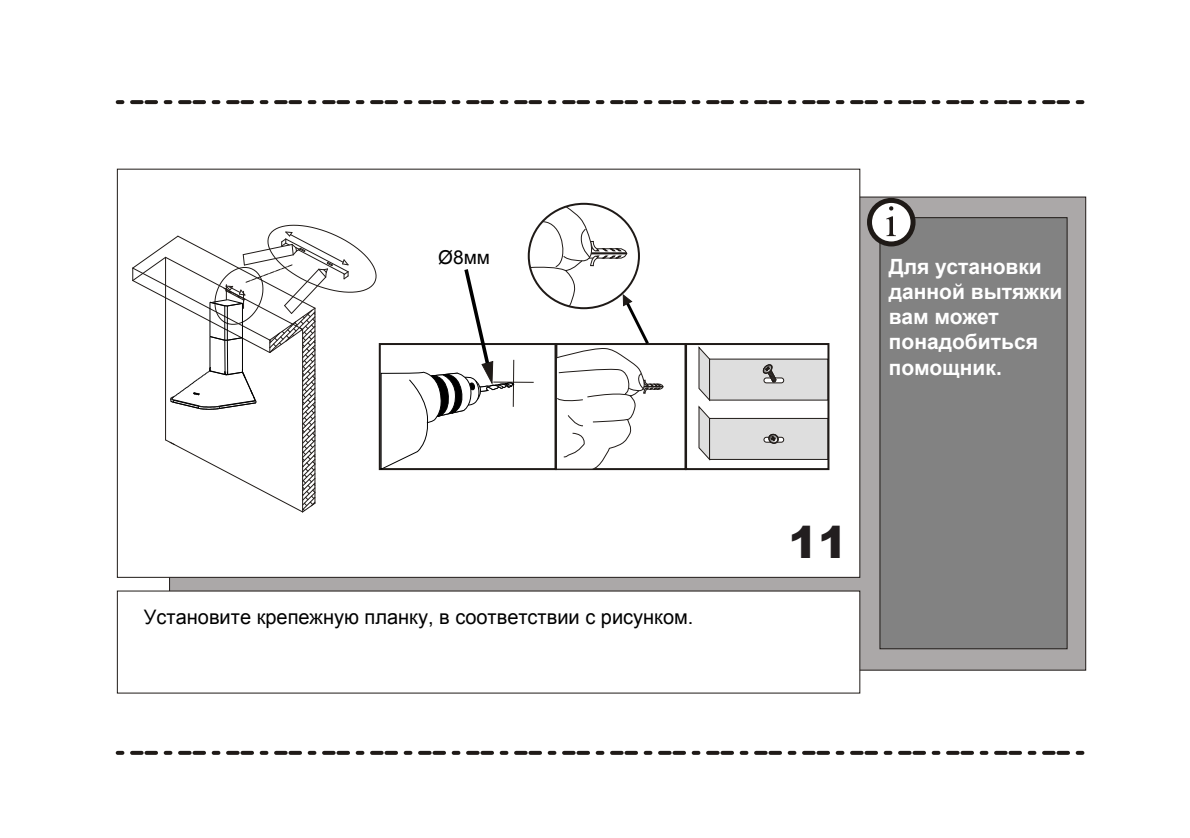
<style>
.page{position:relative;width:1190px;height:838px;background:#fff}
.page>*{position:absolute;margin:0;border:0;box-sizing:border-box;transform-origin:0 0}
.t1{font:900 44px "Arial";color:#221e1f}
.t2{font:700 21px/25.2px "Arial";color:#fff}
.t3{font:20px "Arial";color:#000}
.t4{font:19.2px "Arial";color:#000}
</style>
<div class="page">
<div style="left:169px;top:197px;width:917px;height:474px;background:#aba8a8;border:1px solid #1f1a17"></div>
<div style="left:879px;top:217px;width:189px;height:432px;background:#828282;border:1px solid #1f1a17"></div>
<svg style="left:870px;top:200px;width:43px;height:44px"></svg>
<div style="left:867px;top:198px;width:49px;height:48px;border:5px solid #1f1a17;border-radius:50%"></div>
<svg style="left:886px;top:206px;width:10px;height:30px"></svg>
<div style="left:117px;top:591px;width:743px;height:103px;background:#fff"></div>
<div style="left:117px;top:169px;width:743px;height:409px;background:#fff;border:1px solid #1f1a17"></div>
<svg style="left:118px;top:100px;width:967px;height:4px"></svg>
<svg style="left:118px;top:751px;width:967px;height:4px"></svg>
<svg style="left:699px;top:347px;width:127px;height:114px"></svg>
<div style="left:685px;top:343px;width:144px;height:127px;border:2px solid #1f1a17"></div>
<div style="left:555px;top:343px;width:132px;height:127px;border:2px solid #1f1a17"></div>
<hr style="left:493px;top:382px;width:41px;height:1px;background:#1f1a17">
<svg style="left:529px;top:205px;width:135px;height:265px"></svg>
<div style="left:528px;top:203px;width:112px;height:106px;border:2px solid #1f1a17;border-radius:50%"></div>
<svg style="left:132px;top:224px;width:383px;height:289px"></svg>
<p class="t4" style="left:438px;top:244px;width:53px">Ø8мм</p>
<p class="t3" style="left:144px;top:604px;width:551px">Установите крепежную планку, в соответствии с рисунком.</p>
<p class="t2" style="left:889px;top:254px;width:175px">Для установки данной вытяжки вам может понадобиться помощник.</p>
<h1 class="t1" style="left:789px;top:511px;width:60px">11</h1>
</div>
